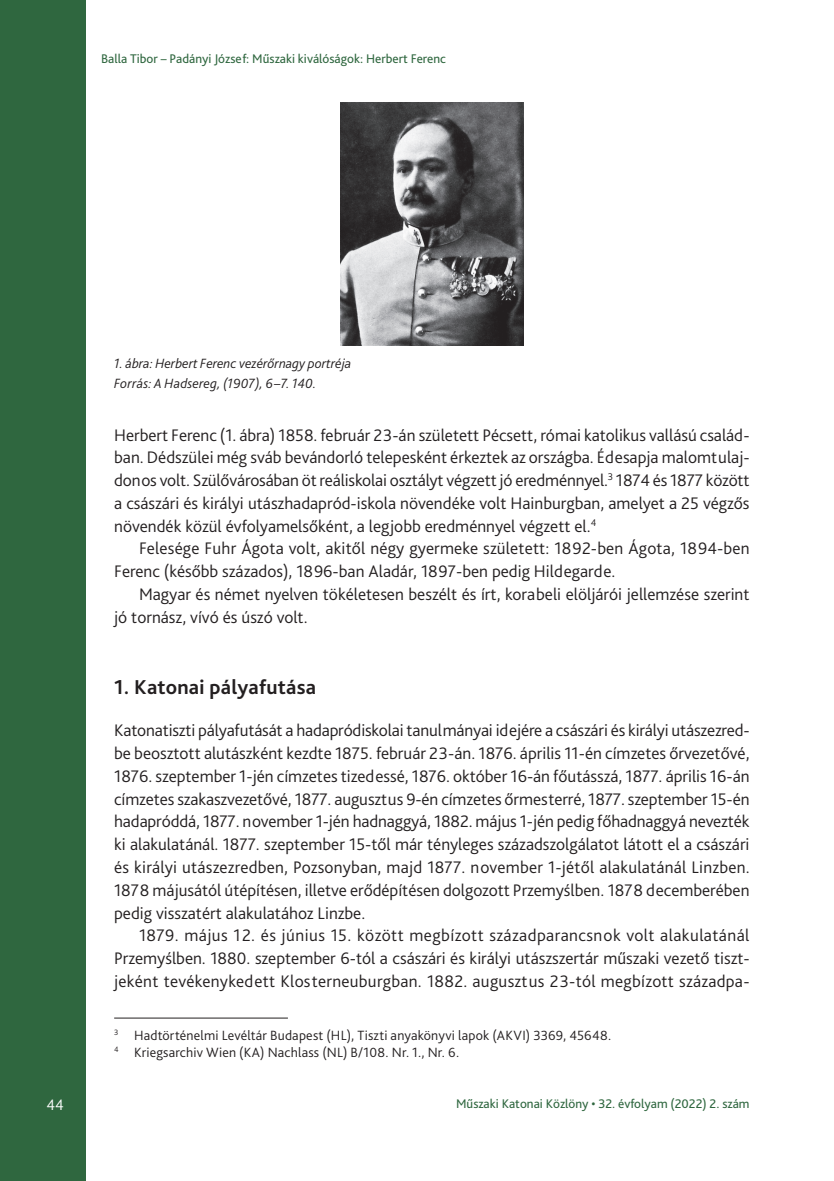
<style>
.page{position:relative;width:834px;height:1181px;background:#fff}
.page>*{position:absolute;margin:0;border:0;box-sizing:border-box;transform-origin:0 0}
.Címsor_1{font:700 21px "Bliss Pro";letter-spacing:.01em;color:#231f20}
.Szöveg_1st{font:300 17.5px/22.8px "Bliss Pro";color:#231f20;text-align:justify}
.Szöveg{font:300 17.5px/22.8px "Bliss Pro";color:#231f20}
.t1{font:300 15.75px "Bliss Pro";color:#fff}
.Lábjegyzet{font:300 14px "Bliss Pro";letter-spacing:.015em;color:#231f20}
.Ábra_címe{font:italic 300 14px "Bliss Pro";color:#231f20}
.ábra_forrás{font:italic 300 14px "Bliss Pro";letter-spacing:.01em;color:#231f20}
.t2{font:13.12px "Bliss Pro";color:#2f673f}
</style>
<div class="page">
<div style="left:0;top:0;width:85px;height:1181px;background:#2f673f"></div>
<img style="left:340px;top:103px;width:183px;height:242px">
<hr style="left:114px;top:1017px;width:174px;height:1px;background:#231f20">
<p class="t2" style="left:101px;top:50px;width:346px">Balla Tibor – Padányi József: Műszaki kiválóságok: Herbert Ferenc</p>
<p class="Ábra_címe" style="left:114px;top:355px;width:239px">1. ábra: Herbert Ferenc vezérőrnagy portréja</p>
<p class="ábra_forrás" style="left:114px;top:375px;width:203px">Forrás: A Hadsereg, (1907), 6–7. 140.</p>
<p class="Szöveg_1st" style="left:114px;top:423px;width:637px">Herbert Ferenc (1. ábra) 1858. február 23-án született Pécsett, római katolikus vallású család&shy;ban. Dédszülei még sváb bevándorló telepesként érkeztek az országba. Édesapja malomtulaj&shy;donos volt. Szülővárosában öt reáliskolai osztályt végzett jó eredménnyel.<sup>3</sup> 1874 és 1877 között a császári és királyi utászhadapród-iskola növendéke volt Hainburgban, amelyet a -25 végzős növendék közül évfolyamelsőként, a legjobb eredménnyel végzett el.<sup>4</sup></p>
<p class="Szöveg" style="left:114px;top:537px;width:636px;text-indent:25px">Felesége Fuhr Ágota volt, akitől négy gyermeke született: 1892-ben Ágota, 1894-ben<br>Ferenc (később százados), 1896-ban Aladár, 1897-ben pedig Hildegarde.</p>
<p class="Szöveg" style="left:114px;top:582px;width:636px;text-indent:25px">Magyar és német nyelven tökéletesen beszélt és írt, korabeli elöljárói jellemzése szerint jó tornász, vívó és úszó volt.</p>
<p class="Címsor_1" style="left:114px;top:674px;width:203px">1. Katonai pályafutása</p>
<p class="Szöveg_1st" style="left:114px;top:719px;width:637px">Katonatiszti pályafutását a hadapródiskolai tanulmányai idejére a császári és királyi utászezred&shy;be beosztott alutászként kezdte 1875. február 23-án. 1876. április 11-én címzetes őrvezetővé, 1876. szeptember 1-jén címzetes tizedessé, 1876. október 16-án főutásszá, 1877. április 16-án címzetes szakaszvezetővé, 1877. augusztus 9-én címzetes őrmesterré, 1877. szeptember 15-én hadapróddá, 1877. november 1-jén hadnaggyá, 1882. május 1-jén pedig főhadnaggyá nevezték ki alakulatánál. 1877. szeptember 15-től már tényleges századszolgálatot látott el a császári és királyi utászezredben, Pozsonyban, majd 1877. november 1-jétől alakulatánál Linzben.<br>1878 májusától útépítésen, illetve erődépítésen dolgozott Przemyślben. 1878 decemberében pedig visszatért alakulatához Linzbe.</p>
<p class="Szöveg" style="left:114px;top:923px;width:636px;text-align:justify;text-indent:25px">1879. május 12. és június 15. között megbízott századparancsnok volt alakulatánál Przemyślben. 1880. szeptember 6-tól a császári és királyi utászszertár műszaki vezető tiszt&shy;jeként tevékenykedett Klosterneuburgban. 1882. augusztus 23-tól megbízott századpa-</p>
<p class="Lábjegyzet" style="left:114px;top:1026px;width:498px"><sup>3</sup> Hadtörténelmi Levéltár Budapest (HL), Tiszti anyakönyvi lapok (AKVI) 3369, 45648.</p>
<p class="Lábjegyzet" style="left:114px;top:1043px;width:346px"><sup>4</sup> Kriegsarchiv Wien (KA) Nachlass (NL) B/108. Nr. 1., Nr. 6.</p>
<p class="t1" style="left:46px;top:1095px;width:19px">44</p>
<p class="t2" style="left:456px;top:1095px;width:295px">Műszaki Katonai Közlöny • 32. évfolyam (2022) 2. szám</p>
</div>
